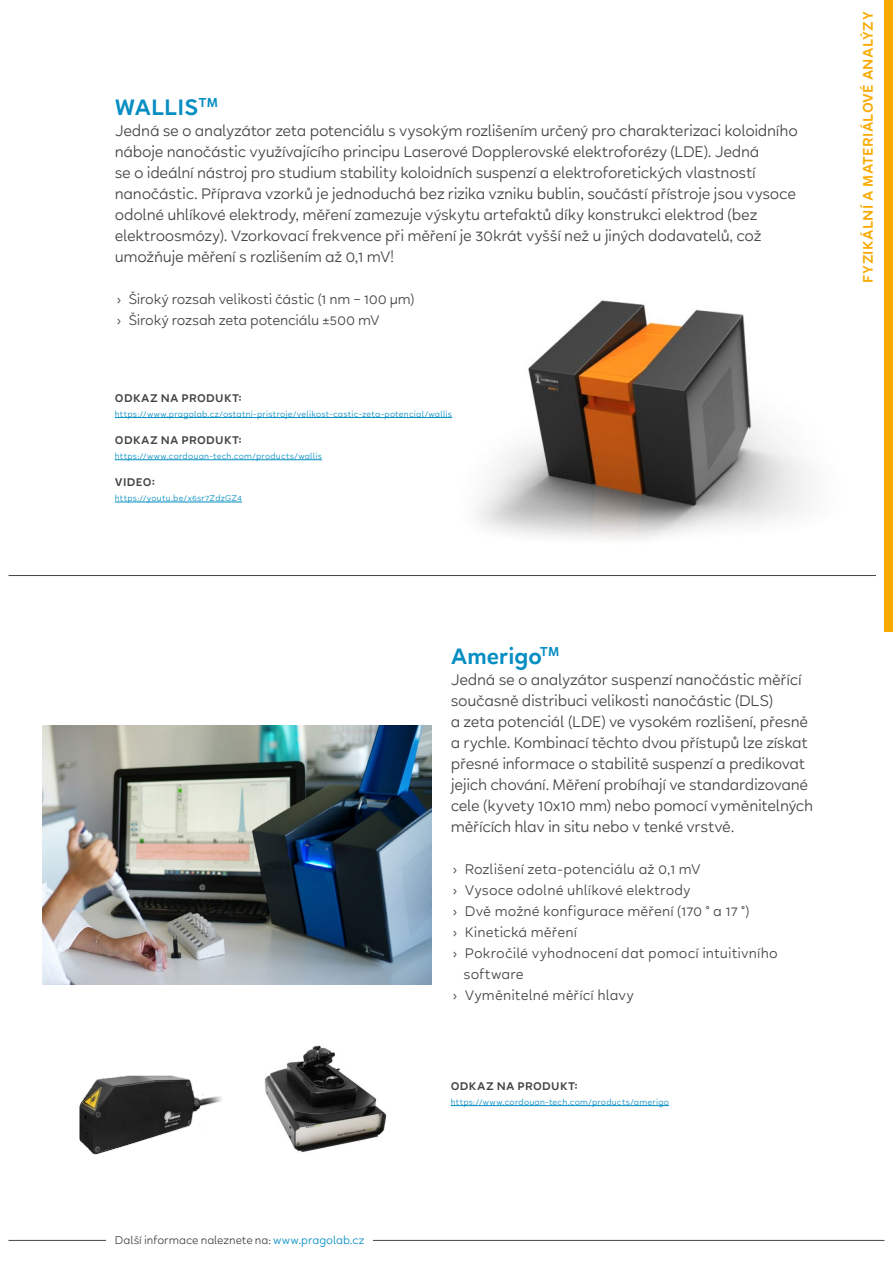
<style>
.page{position:relative;width:893px;height:1263px;background:#fff}
.page>*{position:absolute;margin:0;border:0;box-sizing:border-box;transform-origin:0 0}
.nadpis{font:600 24px "Halcyon";letter-spacing:-.005em;color:#068ec2}
.podnadpis{font:16.5px/21px "Halcyon";letter-spacing:-.02em;color:#444}
.t1{font:15px/21px "Halcyon";color:#444}
.t2{font:15px "Halcyon";letter-spacing:-.02em;color:#444}
.t3{font:600 15px "Halcyon";letter-spacing:.015em;color:#f8aa00}
.odkaz_text{font:600 12px "Halcyon";letter-spacing:.03em;color:#444}
.podnadpis-2{font:12px "Halcyon";letter-spacing:-.005em;color:#444}
.odkaz_hyperlink{font:9px "Halcyon";letter-spacing:.025em;color:#068ec2}
.s1{color:#068ec2}
</style>
<div class="page">
<img style="left:410px;top:300px;width:400px;height:240px">
<div style="left:884px;top:0;width:9px;height:631px;background:#f8aa00"></div>
<hr style="left:9px;top:1240px;width:875px;height:1px;background:#444">
<hr style="left:451px;top:1105px;width:218px;height:1px;background:#068ec2">
<hr style="left:115px;top:417px;width:337px;height:1px;background:#068ec2">
<hr style="left:115px;top:459px;width:207px;height:1px;background:#068ec2">
<hr style="left:115px;top:502px;width:127px;height:1px;background:#068ec2">
<img style="left:79px;top:1075px;width:143px;height:80px">
<img style="left:264px;top:1045px;width:123px;height:108px">
<img style="left:43px;top:725px;width:389px;height:259px">
<hr style="left:9px;top:575px;width:867px;height:1px;background:#444">
<div style="left:106px;top:1231px;width:267px;height:13px;background:#fff"></div>
<p class="nadpis" style="left:115px;top:89px;width:105px">WALLIS<sup>TM</sup></p>
<p class="podnadpis" style="left:115px;top:120px;width:685px">Jedná se o analyzátor zeta potenciálu s vysokým rozlišením určený pro charakterizaci koloidního náboje nanočástic využívajícího principu Laserové Dopplerovské elektroforézy (LDE). Jedná<br>se o ideální nástroj pro studium stability koloidních suspenzí a elektroforetických vlastností nanočástic. Příprava vzorků je jednoduchá bez rizika vzniku bublin, součástí přístroje jsou vysoce odolné uhlíkové elektrody, měření zamezuje výskytu artefaktů díky konstrukci elektrod (bez elektroosmózy). Vzorkovací frekvence při měření je 30krát vyšší než u jiných dodavatelů, což umožňuje měření s rozlišením až 0,1 mV!</p>
<p class="t1" style="left:117px;top:288px;width:299px">› Široký rozsah velikosti částic (1 nm – 100 µm)</p>
<p class="t2" style="left:117px;top:309px;width:265px">› Široký rozsah zeta potenciálu ±500 mV</p>
<p class="odkaz_text" style="left:115px;top:389px;width:128px">ODKAZ NA PRODUKT:</p>
<p class="odkaz_hyperlink" style="left:115px;top:407px;width:339px">https://www.pragolab.cz/ostatni-pristroje/velikost-castic-zeta-potencial/wallis</p>
<p class="odkaz_text" style="left:115px;top:431px;width:128px">ODKAZ NA PRODUKT:</p>
<p class="odkaz_hyperlink" style="left:115px;top:449px;width:209px">https://www.cordouan-tech.com/products/wallis</p>
<p class="odkaz_text" style="left:115px;top:473px;width:41px">VIDEO:</p>
<p class="odkaz_hyperlink" style="left:115px;top:492px;width:129px">https://youtu.be/x6sr7ZdzGZ4</p>
<p class="t3" style="left:857px;top:283px;width:273px;rotate:-90deg">FYZIKÁLNÍ A MATERIÁLOVÉ ANALÝZY</p>
<p class="podnadpis-2" style="left:115px;top:1231px;width:251px">Další informace naleznete na: <span class="s1">www.pragolab.cz</span></p>
<p class="nadpis" style="left:451px;top:638px;width:110px">Amerigo<sup>TM</sup></p>
<p class="podnadpis" style="left:451px;top:668px;width:364px">Jedná se o analyzátor suspenzí nanočástic měřící současně distribuci velikosti nanočástic (DLS)<br>a zeta potenciál (LDE) ve vysokém rozlišení, přesně a rychle. Kombinací těchto dvou přístupů lze získat přesné informace o stabilitě suspenzí a predikovat jejich chování. Měření probíhají ve standardizované cele (kyvety 10x10 mm) nebo pomocí vyměnitelných měřících hlav in situ nebo v tenké vrstvě.</p>
<p class="t1" style="left:452px;top:858px;width:250px">› Rozlišení zeta-potenciálu až 0,1 mV</p>
<p class="t1" style="left:452px;top:879px;width:240px">› Vysoce odolné uhlíkové elektrody</p>
<p class="t1" style="left:452px;top:900px;width:299px">› Dvě možné konfigurace měření (170 ° a 17 °)</p>
<p class="t1" style="left:452px;top:921px;width:126px">› Kinetická měření</p>
<p class="t1" style="left:463px;top:942px;width:316px;text-indent:-11px">› Pokročilé vyhodnocení dat pomocí intuitivního software</p>
<p class="t1" style="left:452px;top:984px;width:183px">› Vyměnitelné měřící hlavy</p>
<p class="odkaz_text" style="left:451px;top:1077px;width:128px">ODKAZ NA PRODUKT:</p>
<p class="odkaz_hyperlink" style="left:451px;top:1095px;width:220px">https://www.cordouan-tech.com/products/amerigo</p>
</div>
